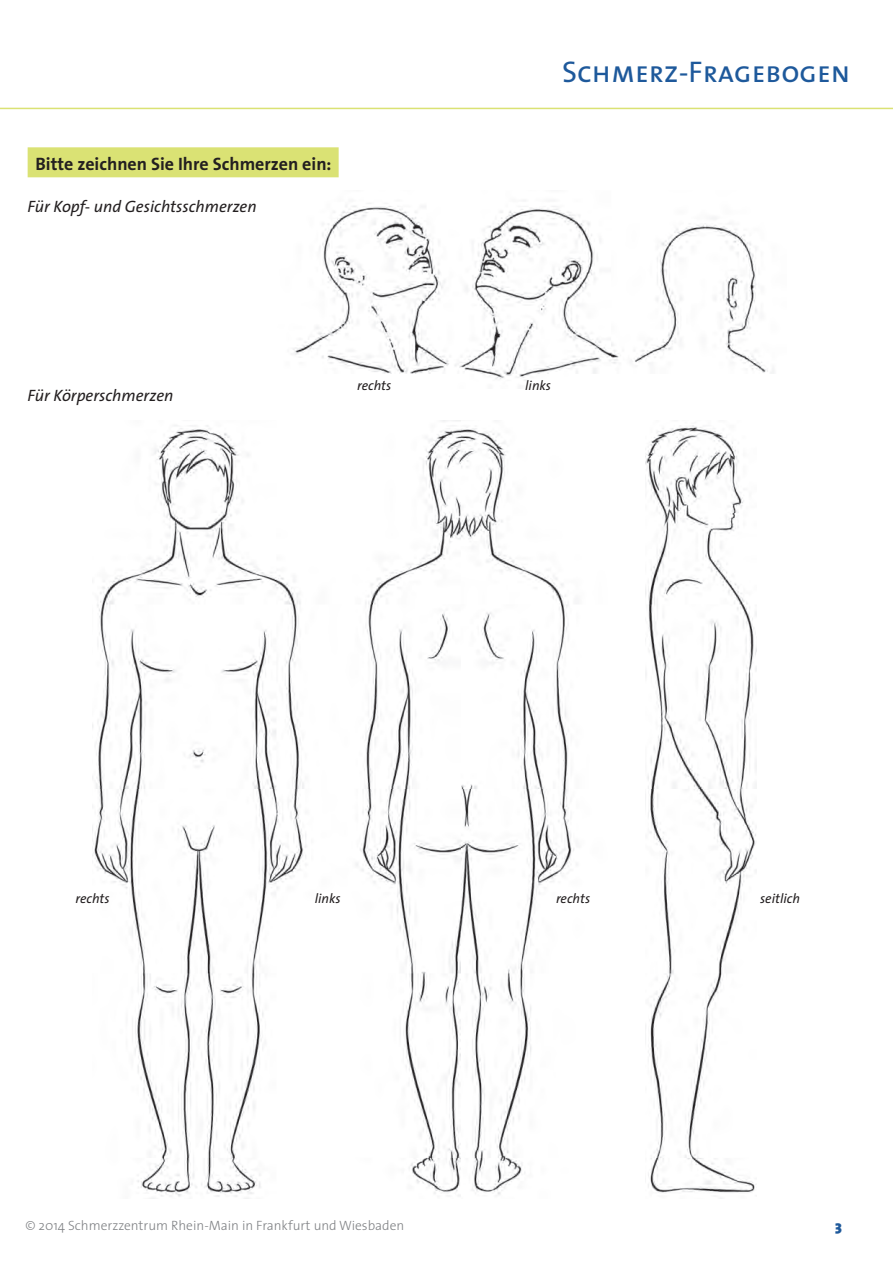
<style>
.page{position:relative;width:893px;height:1263px;background:#fff}
.page>*{position:absolute;margin:0;border:0;box-sizing:border-box;transform-origin:0 0}
.t1{font:30px "The Sans Caps";color:#1e599b}
.t2{font:700 18px "The Sans";color:#231f20}
.t3{font:italic 16.5px "The Sans";color:#231f20}
.t4{font:900 15px "The Sans";color:#1e599b}
.t5{font:300 13.5px "The Sans";color:#808285}
.t6{font:italic 13.5px "The Sans";color:#231f20}
</style>
<div class="page">
<hr style="left:0;top:108px;width:893px;height:1px;background:#dae274">
<img style="left:293px;top:203px;width:481px;height:178px">
<div style="left:28px;top:147px;width:311px;height:30px;background:#dae274"></div>
<img style="left:92px;top:421px;width:664px;height:776px">
<h2 class="t2" style="left:35px;top:149px;width:298px">Bitte zeichnen Sie Ihre Schmerzen ein:</h2>
<p class="t3" style="left:28px;top:193px;width:231px">Für Kopf- und Gesichtsschmerzen</p>
<h1 class="t1" style="left:562px;top:47px;width:290px">Schmerz-Fragebogen</h1>
<p class="t3" style="left:28px;top:382px;width:147px">Für Körperschmerzen</p>
<p class="t6" style="left:357px;top:374px;width:36px">rechts</p>
<p class="t6" style="left:525px;top:374px;width:27px">links</p>
<p class="t6" style="left:75px;top:887px;width:36px">rechts</p>
<p class="t6" style="left:315px;top:887px;width:27px">links</p>
<p class="t6" style="left:556px;top:887px;width:36px">rechts</p>
<p class="t6" style="left:760px;top:887px;width:41px">seitlich</p>
<p class="t5" style="left:26px;top:1214px;width:380px">© 2014 Schmerzzentrum Rhein-Main in Frankfurt und Wiesbaden</p>
<p class="t4" style="left:835px;top:1213px;width:8px">3</p>
</div>
